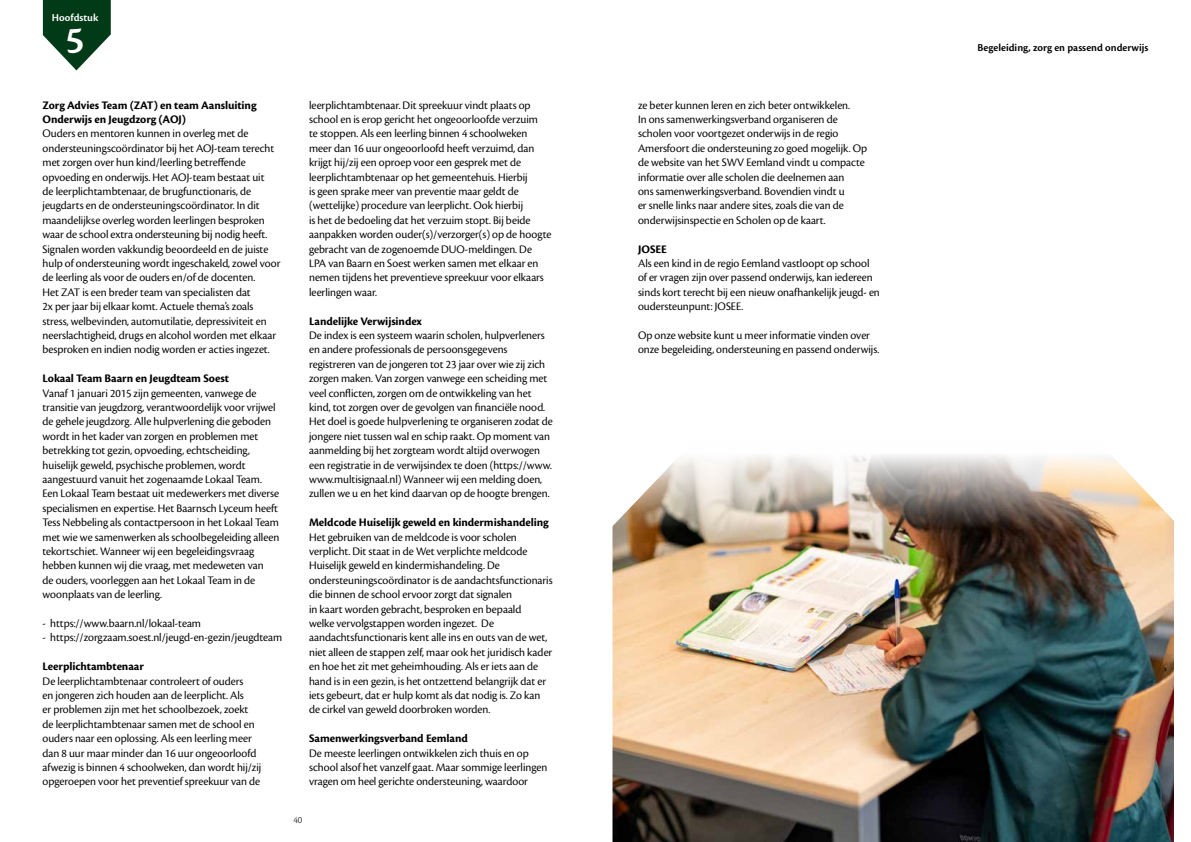
<style>
.page{position:relative;width:1191px;height:842px;background:#fff}
.page>*{position:absolute;margin:0;border:0;box-sizing:border-box;transform-origin:0 0}
.t1{font:600 39px "Cronos Pro";color:#fff}
.t2{font:12px/14.4px "Cronos Pro Disp";color:#000}
.t3{font:700 12px/14.4px "Cronos Pro";letter-spacing:-.005em;color:#000}
.t4{font:600 11px "Cronos Pro";color:#000}
.t5{font:600 11px "Cronos Pro";color:#fff}
.t6{font:300 10px "Cronos Pro";color:#000}
</style>
<div class="page">
<img style="left:612px;top:455px;width:562px;height:387px">
<svg style="left:43px;top:0;width:68px;height:70px"></svg>
<p class="t5" style="left:52px;top:11px;width:48px">Hoofdstuk</p>
<h1 class="t1" style="left:66px;top:17px;width:20px">5</h1>
<p class="t3" style="left:43px;top:98px;width:215px">Zorg Advies Team (ZAT) en team Aansluiting<br>Onderwijs en Jeugdzorg (AOJ)</p>
<p class="t2" style="left:43px;top:126px;width:239px">Ouders en mentoren kunnen in overleg met de ondersteuningscoördinator bij het AOJ-team terecht met zorgen over hun kind/leerling betreffende opvoeding en onderwijs. Het AOJ-team bestaat uit<br>de leerplichtambtenaar, de brugfunctionaris, de jeugdarts en de ondersteuningscoördinator. In dit maandelijkse overleg worden leerlingen besproken waar de school extra ondersteuning bij nodig heeft.<br>Signalen worden vakkundig beoordeeld en de juiste hulp of ondersteuning wordt ingeschakeld, zowel voor de leerling als voor de ouders en/of de docenten.<br>Het ZAT is een breder team van specialisten dat<br>2x per jaar bij elkaar komt. Actuele thema’s zoals stress, welbevinden, automutilatie, depressiviteit en neerslachtigheid, drugs en alcohol worden met elkaar besproken en indien nodig worden er acties ingezet.</p>
<p class="t3" style="left:43px;top:371px;width:188px">Lokaal Team Baarn en Jeugdteam Soest</p>
<p class="t2" style="left:43px;top:386px;width:238px">Vanaf 1 januari 2015 zijn gemeenten, vanwege de transitie van jeugdzorg, verantwoordelijk voor vrijwel de gehele jeugdzorg. Alle hulpverlening die geboden wordt in het kader van zorgen en problemen met betrekking tot gezin, opvoeding, echtscheiding, huiselijk geweld, psychische problemen, wordt aangestuurd vanuit het zogenaamde Lokaal Team.<br>Een Lokaal Team bestaat uit medewerkers met diverse specialismen en expertise. Het Baarnsch Lyceum heeft Tess Nebbeling als contactpersoon in het Lokaal Team met wie we samenwerken als schoolbegeleiding alleen tekortschiet. Wanneer wij een begeleidingsvraag hebben kunnen wij die vraag, met medeweten van<br>de ouders, voorleggen aan het Lokaal Team in de woonplaats van de leerling.</p>
<p class="t2" style="left:43px;top:616px;width:160px">- https://www.baarn.nl/lokaal-team</p>
<p class="t2" style="left:43px;top:630px;width:241px">- https://zorgzaam.soest.nl/jeugd-en-gezin/jeugdteam</p>
<p class="t3" style="left:43px;top:659px;width:103px">Leerplichtambtenaar</p>
<p class="t2" style="left:43px;top:674px;width:220px">De leerplichtambtenaar controleert of ouders<br>en jongeren zich houden aan de leerplicht. Als<br>er problemen zijn met het schoolbezoek, zoekt de leerplichtambtenaar samen met de school en ouders naar een oplossing. Als een leerling meer dan 8 uur maar minder dan 16 uur ongeoorloofd afwezig is binnen 4 schoolweken, dan wordt hij/zij opgeroepen voor het preventief spreekuur van de</p>
<p class="t2" style="left:309px;top:98px;width:244px">leerplichtambtenaar. Dit spreekuur vindt plaats op school en is erop gericht het ongeoorloofde verzuim<br>te stoppen. Als een leerling binnen 4 schoolweken meer dan 16 uur ongeoorloofd heeft verzuimd, dan krijgt hij/zij een oproep voor een gesprek met de leerplichtambtenaar op het gemeentehuis. Hierbij<br>is geen sprake meer van preventie maar geldt de (wettelijke) procedure van leerplicht. Ook hierbij<br>is het de bedoeling dat het verzuim stopt. Bij beide aanpakken worden ouder(s)/verzorger(s) op de hoogte gebracht van de zogenoemde DUO-meldingen. De LPA van Baarn en Soest werken samen met elkaar en nemen tijdens het preventieve spreekuur voor elkaars leerlingen waar.</p>
<p class="t3" style="left:309px;top:314px;width:114px">Landelijke Verwijsindex</p>
<p class="t2" style="left:309px;top:328px;width:245px">De index is een systeem waarin scholen, hulpverleners en andere professionals de persoonsgegevens registreren van de jongeren tot 23 jaar over wie zij zich zorgen maken. Van zorgen vanwege een scheiding met veel conflicten, zorgen om de ontwikkeling van het kind, tot zorgen over de gevolgen van financiële nood.<br>Het doel is goede hulpverlening te organiseren zodat de jongere niet tussen wal en schip raakt. Op moment van aanmelding bij het zorgteam wordt altijd overwogen een registratie in de verwijsindex te doen (https://www. www.multisignaal.nl) Wanneer wij een melding doen, zullen we u en het kind daarvan op de hoogte brengen.</p>
<p class="t3" style="left:309px;top:515px;width:241px">Meldcode Huiselijk geweld en kindermishandeling</p>
<p class="t2" style="left:309px;top:530px;width:245px">Het gebruiken van de meldcode is voor scholen verplicht. Dit staat in de Wet verplichte meldcode Huiselijk geweld en kindermishandeling. De ondersteuningscoördinator is de aandachtsfunctionaris die binnen de school ervoor zorgt dat signalen<br>in kaart worden gebracht, besproken en bepaald<br>welke vervolgstappen worden ingezet. De aandachtsfunctionaris kent alle ins en outs van de wet, niet alleen de stappen zelf, maar ook het juridisch kader en hoe het zit met geheimhouding. Als er iets aan de hand is in een gezin, is het ontzettend belangrijk dat er iets gebeurt, dat er hulp komt als dat nodig is. Zo kan de cirkel van geweld doorbroken worden.</p>
<p class="t3" style="left:309px;top:731px;width:160px">Samenwerkingsverband Eemland</p>
<p class="t2" style="left:309px;top:746px;width:240px">De meeste leerlingen ontwikkelen zich thuis en op school alsof het vanzelf gaat. Maar sommige leerlingen vragen om heel gerichte ondersteuning, waardoor</p>
<p class="t6" style="left:293px;top:814px;width:10px">40</p>
<p class="t2" style="left:638px;top:98px;width:230px">ze beter kunnen leren en zich beter ontwikkelen.<br>In ons samenwerkingsverband organiseren de scholen voor voortgezet onderwijs in de regio Amersfoort die ondersteuning zo goed mogelijk. Op de website van het SWV Eemland vindt u compacte informatie over alle scholen die deelnemen aan<br>ons samenwerkingsverband. Bovendien vindt u<br>er snelle links naar andere sites, zoals die van de onderwijsinspectie en Scholen op de kaart.</p>
<p class="t3" style="left:638px;top:242px;width:30px">JOSEE</p>
<p class="t2" style="left:638px;top:256px;width:243px">Als een kind in de regio Eemland vastloopt op school of er vragen zijn over passend onderwijs, kan iedereen sinds kort terecht bij een nieuw onafhankelijk jeugd- en oudersteunpunt: JOSEE.</p>
<p class="t2" style="left:638px;top:328px;width:243px">Op onze website kunt u meer informatie vinden over onze begeleiding, ondersteuning en passend onderwijs.</p>
<p class="t4" style="left:977px;top:41px;width:172px">Begeleiding, zorg en passend onderwijs</p>
</div>
